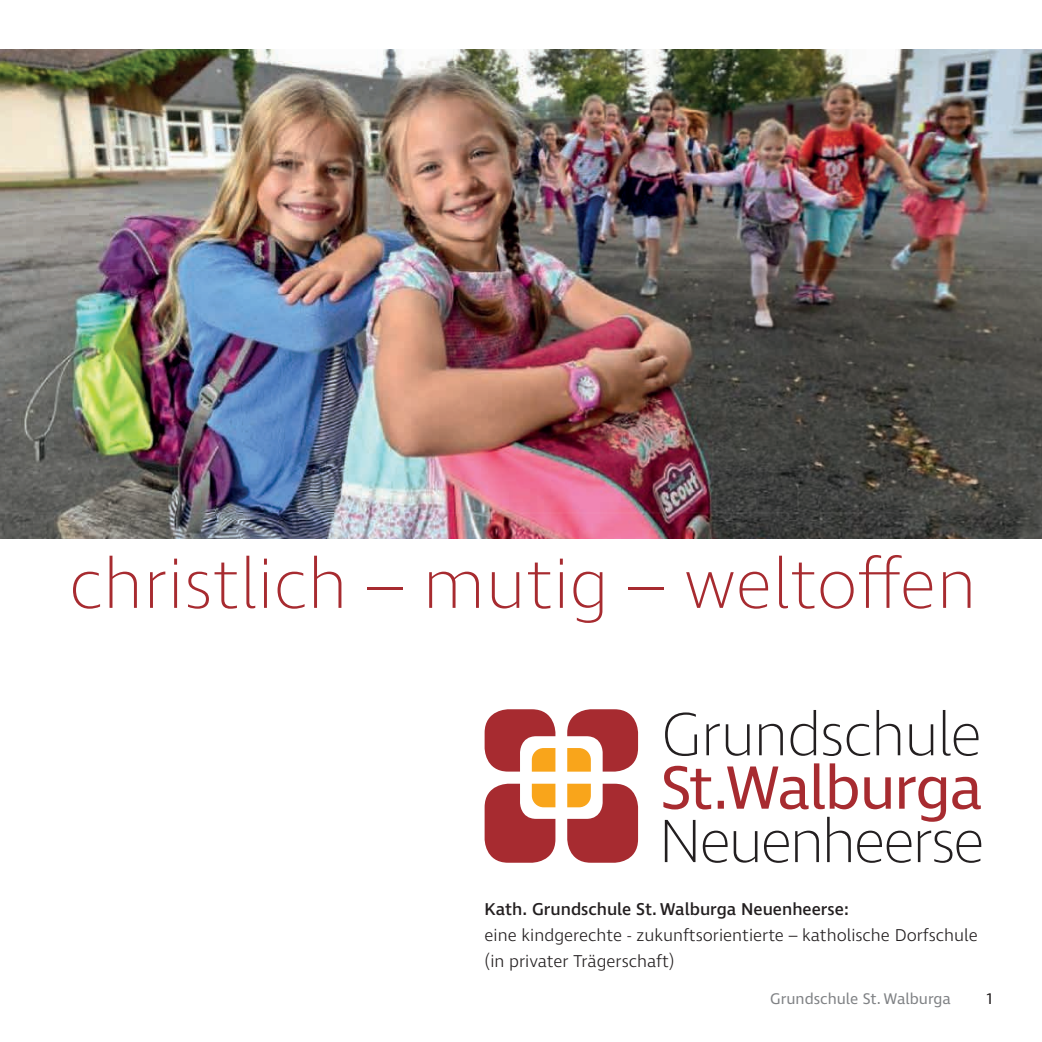
<style>
.page{position:relative;width:1042px;height:1042px;background:#fff}
.page>*{position:absolute;margin:0;border:0;box-sizing:border-box;transform-origin:0 0}
.t1{font:200 71.75px "Ingra";color:#a72b30}
.t2{font:300 17.5px/26.2px "Ingra";color:#231f20}
.t3{font:500 17.5px "Ingra";color:#231f20}
.t4{font:15.75px "Ingra";color:#808285}
.t5{font:15.75px "Ingra";color:#231f20}
</style>
<div class="page">
<svg style="left:663px;top:763px;width:318px;height:100px"></svg>
<svg style="left:665px;top:710px;width:313px;height:46px"></svg>
<svg style="left:567px;top:784px;width:71px;height:79px"></svg>
<svg style="left:567px;top:709px;width:71px;height:62px"></svg>
<svg style="left:484px;top:709px;width:71px;height:62px"></svg>
<svg style="left:484px;top:784px;width:71px;height:79px"></svg>
<img style="left:0;top:50px;width:1042px;height:489px">
<h1 class="t1" style="left:69px;top:539px;width:909px">christlich – mutig – weltoffen</h1>
<p class="t3" style="left:484px;top:898px;width:366px">Kath. Grundschule St. Walburga Neuenheerse:</p>
<p class="t2" style="left:484px;top:923px;width:495px">eine kindgerechte - zukunftsorientierte – katholische Dorfschule (in privater Trägerschaft)</p>
<p class="t4" style="left:770px;top:989px;width:182px">Grundschule St. Walburga</p>
<p class="t5" style="left:986px;top:989px;width:7px">1</p>
</div>
